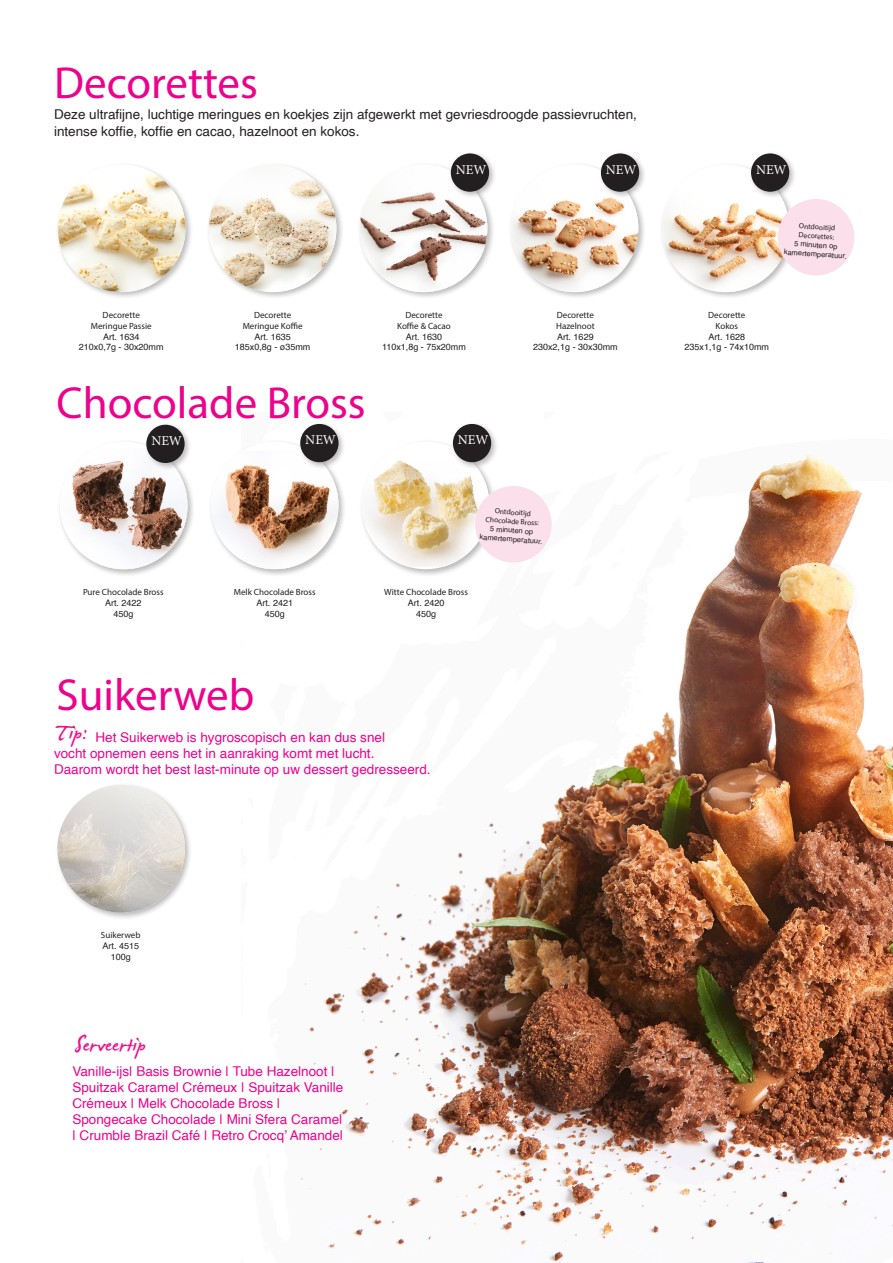
<style>
.page{position:relative;width:893px;height:1263px;background:#fff}
.page>*{position:absolute;margin:0;border:0;box-sizing:border-box;transform-origin:0 0}
.t1{font:45px "Myriad Pro";color:#ed028c}
.t2{font:34.5px "James Fajardo";color:#ea148b}
.t3{font:13.5px/16.2px "Helvetica";color:#ed028c}
.t4{font:13.5px/16.2px "Helvetica";color:#231f20}
.t5{font:13.5px "Minion Pro";letter-spacing:-.005em;color:#fff}
.t6{font:9px/10.8px "Myriad Pro";color:#231f20;text-align:center}
.t7{font:9px "Helvetica";color:#231f20}
.t8{font:7.5px "Helvetica";color:#231f20}
.t9{font:7.5px "Myriad Pro";color:#231f20}
.s1{font-family:"Helvetica"}
</style>
<div class="page">
<img style="left:300px;top:454px;width:593px;height:809px">
<div style="left:55px;top:162px;width:138px;height:138px;background:#231f20;opacity:.3"></div>
<img style="left:58px;top:165px;width:127px;height:127px;border-radius:64px">
<div style="left:206px;top:162px;width:138px;height:138px;background:#231f20;opacity:.3"></div>
<img style="left:209px;top:165px;width:127px;height:127px;border-radius:64px">
<div style="left:357px;top:162px;width:138px;height:138px;background:#231f20;opacity:.3"></div>
<img style="left:360px;top:166px;width:127px;height:126px">
<div style="left:449px;top:151px;width:48px;height:49px;background:#231f20;opacity:.3"></div>
<div style="left:451px;top:153px;width:38px;height:39px;background:#231f20;border-radius:50%"></div>
<div style="left:508px;top:162px;width:138px;height:138px;background:#231f20;opacity:.3"></div>
<img style="left:511px;top:165px;width:127px;height:127px;border-radius:64px">
<div style="left:599px;top:151px;width:48px;height:49px;background:#231f20;opacity:.3"></div>
<div style="left:601px;top:153px;width:38px;height:39px;background:#231f20;border-radius:50%"></div>
<div style="left:659px;top:162px;width:138px;height:138px;background:#231f20;opacity:.3"></div>
<img style="left:662px;top:165px;width:127px;height:127px;border-radius:64px">
<div style="left:749px;top:151px;width:48px;height:49px;background:#231f20;opacity:.3"></div>
<div style="left:751px;top:153px;width:38px;height:39px;background:#231f20;border-radius:50%"></div>
<div style="left:57px;top:439px;width:138px;height:138px;background:#231f20;opacity:.3"></div>
<img style="left:60px;top:448px;width:128px;height:121px">
<div style="left:208px;top:439px;width:138px;height:138px;background:#231f20;opacity:.3"></div>
<div style="left:211px;top:442px;width:128px;height:127px;background:#fff;border-radius:50%"></div>
<img style="left:211px;top:451px;width:128px;height:118px">
<div style="left:144px;top:422px;width:48px;height:49px;background:#231f20;opacity:.3"></div>
<div style="left:146px;top:425px;width:39px;height:38px;background:#231f20;border-radius:50%"></div>
<div style="left:298px;top:421px;width:48px;height:49px;background:#231f20;opacity:.3"></div>
<div style="left:300px;top:424px;width:39px;height:38px;background:#231f20;border-radius:50%"></div>
<div style="left:359px;top:439px;width:138px;height:138px;background:#231f20;opacity:.3"></div>
<img style="left:362px;top:444px;width:127px;height:123px">
<div style="left:451px;top:421px;width:48px;height:49px;background:#231f20;opacity:.3"></div>
<div style="left:453px;top:424px;width:38px;height:38px;background:#231f20;border-radius:50%"></div>
<div style="left:779px;top:200px;width:75px;height:75px;background:#fbdfeb;border-radius:50%"></div>
<div style="left:778px;top:199px;width:76px;height:77px;border:2px solid #fbdfeb;border-radius:50%"></div>
<div style="left:476px;top:487px;width:75px;height:75px;background:#fbdfeb;border-radius:50%"></div>
<div style="left:475px;top:486px;width:77px;height:76px;border:2px solid #fbdfeb;border-radius:50%"></div>
<div style="left:55px;top:782px;width:138px;height:138px;background:#231f20;opacity:.3"></div>
<img style="left:57px;top:785px;width:128px;height:128px;border-radius:64px">
<p class="t1" style="left:54px;top:55px;width:205px">Decorettes</p>
<p class="t4" style="left:54px;top:107px;width:584px">Deze ultrafijne, luchtige meringues en koekjes zijn afgewerkt met gevriesdroogde passievruchten, intense koffie, koffie en cacao, hazelnoot en kokos.</p>
<p class="t5" style="left:456px;top:160px;width:32px">NEW</p>
<p class="t5" style="left:606px;top:160px;width:32px">NEW</p>
<p class="t6" style="left:103px;top:309px;width:39px">Decorette</p>
<p class="t6" style="left:91px;top:320px;width:62px">Meringue Passie</p>
<p class="t7" style="left:103px;top:329px;width:38px">Art. 1634</p>
<p class="t7" style="left:79px;top:340px;width:86px">210x0,7g - 30x20mm</p>
<p class="t6" style="left:254px;top:309px;width:39px">Decorette</p>
<p class="t6" style="left:243px;top:320px;width:61px">Meringue Koffie</p>
<p class="t7" style="left:254px;top:329px;width:38px">Art. 1635</p>
<p class="t7" style="left:235px;top:340px;width:77px">185x0,8g - ø35mm</p>
<p class="t6" style="left:405px;top:309px;width:39px">Decorette</p>
<p class="t6" style="left:397px;top:320px;width:55px">Koffie &amp; Cacao</p>
<p class="t7" style="left:406px;top:329px;width:38px">Art. 1630</p>
<p class="t7" style="left:382px;top:340px;width:85px">110x1,8g - 75x20mm</p>
<p class="t1" style="left:57px;top:375px;width:311px">Chocolade Bross</p>
<p class="t5" style="left:151px;top:432px;width:32px">NEW</p>
<p class="t5" style="left:305px;top:431px;width:32px">NEW</p>
<p class="t5" style="left:458px;top:431px;width:32px">NEW</p>
<p class="t6" style="left:557px;top:309px;width:39px">Decorette</p>
<p class="t6" style="left:556px;top:320px;width:40px">Hazelnoot</p>
<p class="t7" style="left:557px;top:329px;width:38px">Art. 1629</p>
<p class="t7" style="left:533px;top:340px;width:86px">230x2,1g - 30x30mm</p>
<p class="t6" style="left:83px;top:586px;width:82px">Pure Chocolade Bross</p>
<p class="t7" style="left:105px;top:596px;width:38px">Art. 2422</p>
<p class="t7" style="left:113px;top:606px;width:22px">450g</p>
<p class="t6" style="left:234px;top:586px;width:83px">Melk Chocolade Bross<br><span class="s1">Art. 2421</span></p>
<p class="t7" style="left:265px;top:606px;width:22px">450g</p>
<p class="t9" style="left:495px;top:506px;width:38px;rotate:4deg">Ontdooitijd</p>
<p class="t9" style="left:486px;top:515px;width:55px;rotate:4deg">Chocolade Bross:</p>
<p class="t8" style="left:490px;top:523px;width:45px;rotate:4deg">5 minuten op</p>
<p class="t8" style="left:480px;top:531px;width:64px;rotate:4deg">kamertemperatuur.</p>
<p class="t6" style="left:384px;top:586px;width:85px">Witte Chocolade Bross</p>
<p class="t7" style="left:408px;top:596px;width:38px">Art. 2420</p>
<p class="t7" style="left:416px;top:606px;width:22px">450g</p>
<p class="t1" style="left:57px;top:667px;width:199px">Suikerweb</p>
<p class="t3" style="left:54px;top:729px;width:378px;text-indent:41px">Het Suikerweb is hygroscopisch en kan dus snel<br>vocht opnemen eens het in aanraking komt met lucht.<br>Daarom wordt het best last-minute op uw dessert gedresseerd.</p>
<p class="t2" style="left:56px;top:715px;width:34px">Tip:</p>
<p class="t5" style="left:756px;top:160px;width:32px">NEW</p>
<p class="t9" style="left:799px;top:221px;width:38px;rotate:4deg">Ontdooitijd</p>
<p class="t9" style="left:799px;top:230px;width:37px;rotate:4deg">Decorettes:</p>
<p class="t8" style="left:795px;top:238px;width:45px;rotate:4deg">5 minuten op</p>
<p class="t8" style="left:784px;top:246px;width:64px;rotate:4deg">kamertemperatuur.</p>
<p class="t6" style="left:708px;top:309px;width:39px">Decorette</p>
<p class="t6" style="left:715px;top:320px;width:24px">Kokos</p>
<p class="t7" style="left:708px;top:329px;width:38px">Art. 1628</p>
<p class="t7" style="left:684px;top:340px;width:86px">235x1,1g - 74x10mm</p>
<p class="t6" style="left:101px;top:930px;width:41px">Suikerweb</p>
<p class="t7" style="left:102px;top:939px;width:38px">Art. 4515</p>
<p class="t7" style="left:111px;top:950px;width:22px">100g</p>
<p class="t2" style="left:75px;top:1027px;width:72px">Serveertip</p>
<p class="t3" style="left:72px;top:1063px;width:273px">Vanille-ijs| Basis Brownie | Tube Hazelnoot |<br>Spuitzak Caramel Crémeux | Spuitzak Vanille<br>Crémeux | Melk Chocolade Bross |</p>
<p class="t3" style="left:72px;top:1112px;width:272px">Spongecake Chocolade | Mini Sfera Caramel | Crumble Brazil Café | Retro Crocq’ Amandel</p>
</div>
